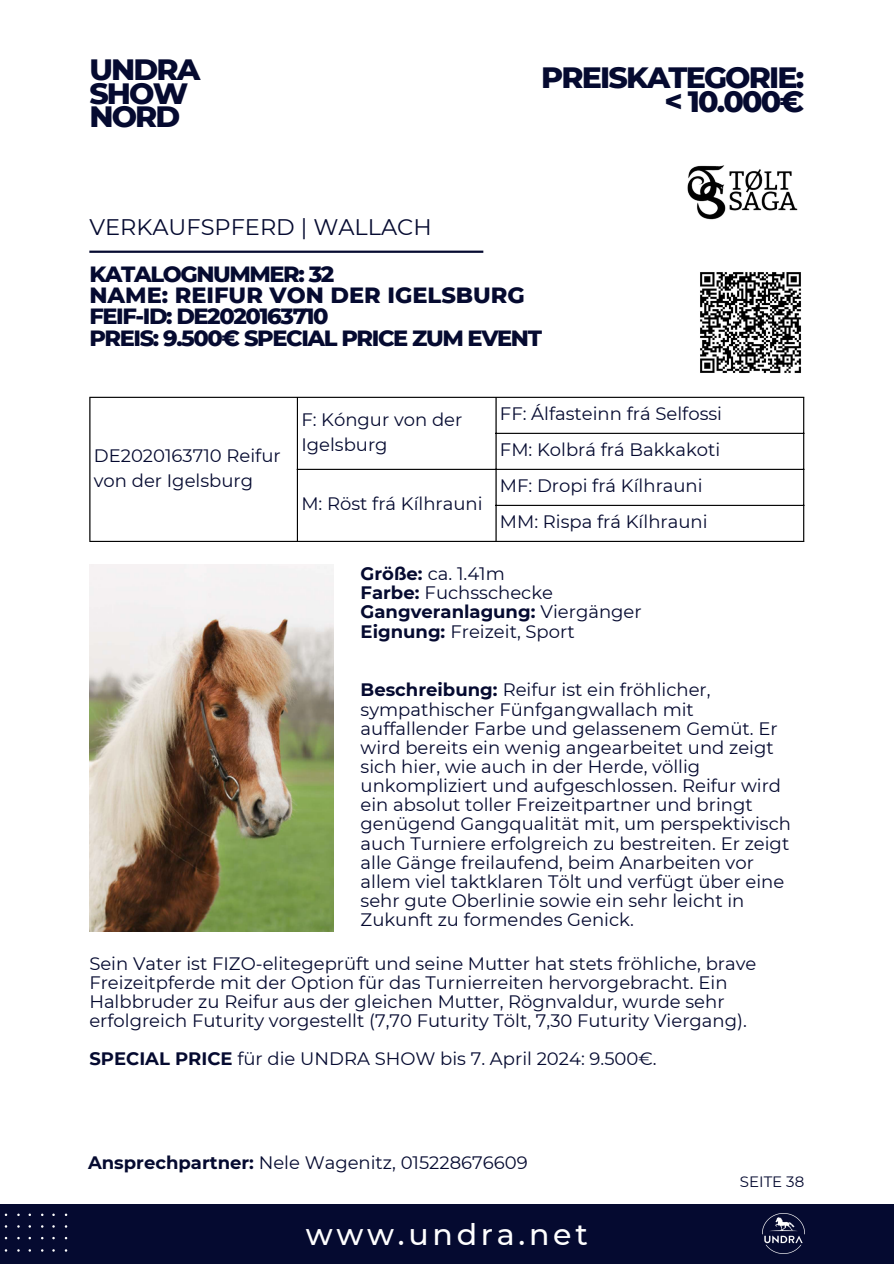
<style>
.page{position:relative;width:894px;height:1264px;background:#fff}
.page>*{position:absolute;margin:0;border:0;box-sizing:border-box;transform-origin:0 0}
.t1{font:800 30px/23.7px "Montserrat";letter-spacing:-.06em;color:#050a30}
.t2{font:500 30px "Montserrat";letter-spacing:.125em;color:#fff}
.t3{font:800 22.5px/21.3px "Montserrat";letter-spacing:-.06em;color:#050a30}
.t4{font:22.5px "Montserrat";color:#050a30}
.t5{font:18px/19.2px "Montserrat";color:#050a30}
.t6{font:15px "Montserrat";color:#050a30}
.s1{font-weight:700}
</style>
<div class="page">
<div style="left:0;top:1204px;width:893px;height:59px;background:#050a30"></div>
<img style="left:762px;top:1213px;width:42px;height:40px">
<svg style="left:4px;top:1213px;width:63px;height:38px"></svg>
<hr style="left:89px;top:250px;width:394px;height:3px;background:#050a30">
<hr style="left:89px;top:398px;width:1px;height:143px;background:#000">
<hr style="left:297px;top:398px;width:1px;height:143px;background:#000">
<hr style="left:495px;top:398px;width:1px;height:143px;background:#000">
<hr style="left:802px;top:398px;width:2px;height:143px;background:#000">
<hr style="left:89px;top:397px;width:715px;height:1px;background:#000">
<hr style="left:495px;top:433px;width:309px;height:1px;background:#000">
<hr style="left:297px;top:469px;width:507px;height:1px;background:#000">
<hr style="left:495px;top:505px;width:309px;height:1px;background:#000">
<hr style="left:89px;top:541px;width:715px;height:1px;background:#000">
<img style="left:89px;top:564px;width:244px;height:367px">
<img style="left:687px;top:165px;width:111px;height:55px">
<img style="left:700px;top:272px;width:101px;height:101px">
<p class="t1" style="left:89px;top:57px;width:112px">UNDRA<br>SHOW<br>NORD</p>
<h5 class="t4" style="left:89px;top:213px;width:344px">VERKAUFSPFERD | WALLACH</h5>
<p class="t1" style="left:541px;top:66px;width:264px">PREISKATEGORIE:</p>
<h5 class="t1" style="left:664px;top:89px;width:141px">&lt; 10.000€</h5>
<h5 class="t3" style="left:89px;top:263px;width:454px">KATALOGNUMMER: 32<br>NAME: REIFUR VON DER IGELSBURG<br>FEIF-ID: DE2020163710<br>PREIS: 9.500€ SPECIAL PRICE ZUM EVENT</h5>
<h1 class="t5" style="left:94px;top:443px;width:188px;line-height:24.8px">DE2020163710 Reifur von der Igelsburg</h1>
<p class="t5" style="left:301px;top:407px;width:162px;line-height:24.8px">F: Kóngur von der<br>Igelsburg</p>
<p class="t5" style="left:301px;top:494px;width:183px">M: Röst frá Kílhrauni</p>
<h4 class="t5" style="left:500px;top:404px;width:223px">FF: Álfasteinn frá Selfossi</h4>
<h3 class="t5" style="left:500px;top:440px;width:222px">FM: Kolbrá frá Bakkakoti</h3>
<p class="t5" style="left:500px;top:476px;width:204px">MF: Dropi frá Kílhrauni</p>
<p class="t5" style="left:500px;top:512px;width:209px">MM: Rispa frá Kílhrauni</p>
<p class="t5" style="left:360px;top:564px;width:282px"><span class="s1">Größe:</span> ca. 1.41m<br><span class="s1">Farbe:</span> Fuchsschecke<br><span class="s1">Gangveranlagung:</span> Viergänger<br><span class="s1">Eignung:</span> Freizeit, Sport</p>
<h5 class="t5" style="left:360px;top:680px;width:432px"><span class="s1">Beschreibung:</span> Reifur ist ein fröhlicher, sympathischer Fünfgangwallach mit auffallender Farbe und gelassenem Gemüt. Er wird bereits ein wenig angearbeitet und zeigt sich hier, wie auch in der Herde, völlig unkompliziert und aufgeschlossen. Reifur wird ein absolut toller Freizeitpartner und bringt genügend Gangqualität mit, um perspektivisch auch Turniere erfolgreich zu bestreiten. Er zeigt alle Gänge freilaufend, beim Anarbeiten vor allem viel taktklaren Tölt und verfügt über eine sehr gute Oberlinie sowie ein sehr leicht in Zukunft zu formendes Genick.</h5>
<h5 class="t5" style="left:89px;top:953px;width:668px">Sein Vater ist FIZO-elitegeprüft und seine Mutter hat stets fröhliche, brave Freizeitpferde mit der Option für das Turnierreiten hervorgebracht. Ein Halbbruder zu Reifur aus der gleichen Mutter, Rögnvaldur, wurde sehr erfolgreich Futurity vorgestellt (7,70 Futurity Tölt, 7,30 Futurity Viergang).</h5>
<p class="t5" style="left:89px;top:1049px;width:568px"><span class="s1">SPECIAL PRICE</span> für die UNDRA SHOW bis 7. April 2024: 9.500€.</p>
<p class="t5" style="left:88px;top:1152px;width:441px"><span class="s1">Ansprechpartner:</span> Nele Wagenitz, 015228676609</p>
<p class="t2" style="left:306px;top:1215px;width:283px">www.undra.net</p>
<p class="t6" style="left:739px;top:1172px;width:66px">SEITE 38</p>
</div>
